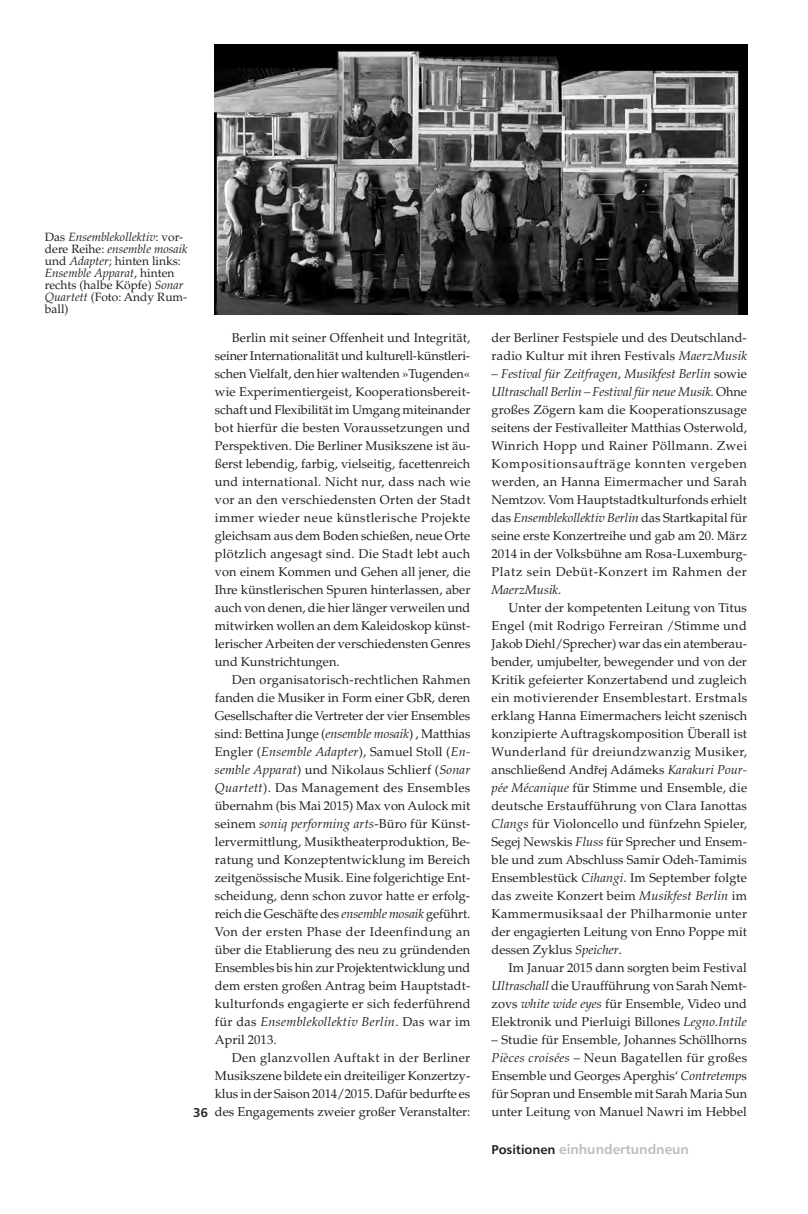
<style>
.page{position:relative;width:808px;height:1214px;background:#fff}
.page>*{position:absolute;margin:0;border:0;box-sizing:border-box;transform-origin:0 0}
.t1{font:13.5px "Humanist 777 BT Bold B";color:#bcbdc0}
.t2{font:12.75px/18px "Palatino LT Std";letter-spacing:.005em;color:#231f20;text-align:justify}
.t3{font:12.75px "Humanist 777 BT Bold B";color:#231f20}
.t4{font:12px/12px "Palatino";color:#231f20}
.s1{font-style:italic}
.s2{font-family:"Times New Roman"}
.s3{font-size:12.75px;color:#231f20}
</style>
<div class="page">
<img style="left:215px;top:45px;width:531px;height:270px">
<p class="t4" style="left:45px;top:231px;width:144px">Das <span class="s1">Ensemblekollektiv</span>: vor&shy;dere Reihe: <span class="s1">ensemble mosaik </span>und <span class="s1">Adapter</span>; hinten links:<br><span class="s1">Ensemble Apparat</span>, hinten rechts (halbe Köpfe) <span class="s1">Sonar<br>Quartett</span> (Foto: Andy Rum&shy;ball)</p>
<p class="t2" style="left:215px;top:329px;width:257px;text-indent:17px">Berlin mit seiner Offenheit und Integrität, seiner Internationalität und kulturell-künstleri&shy;schen Vielfalt, den hier waltenden »Tugenden« wie Experimentiergeist, Kooperationsbereit&shy;schaft und Flexibilität im Umgang miteinander bot hierfür die besten Voraussetzungen und Perspektiven. Die Berliner Musikszene ist äu&shy;ßerst lebendig, farbig, vielseitig, facettenreich und international. Nicht nur, dass nach wie vor an den verschiedensten Orten der Stadt immer wieder neue künstlerische Projekte gleichsam aus dem Boden schießen, neue Orte plötzlich angesagt sind. Die Stadt lebt auch von einem Kommen und Gehen all jener, die Ihre künstlerischen Spuren hinterlassen, aber auch von denen, die hier länger verweilen und mitwirken wollen an dem Kaleidoskop künst&shy;lerischer Arbeiten der verschiedensten Genres und Kunstrichtungen.</p>
<p class="t2" style="left:215px;top:671px;width:257px;text-indent:17px">Den organisatorisch-rechtlichen Rahmen fanden die Musiker in Form einer GbR, deren Gesellschafter die Vertreter der vier Ensembles sind: Bettina Junge (<span class="s1">ensemble mosaik</span>) , Matthias Engler (<span class="s1">Ensemble Adapter</span>), Samuel Stoll (<span class="s1">En&shy;semble Apparat</span>) und Nikolaus Schlierf (<span class="s1">Sonar Quartett</span>). Das Management des Ensembles übernahm (bis Mai 2015) Max von Aulock mit seinem <span class="s1">soniq performing arts</span>-Büro für Künst&shy;lervermittlung, Musiktheaterproduktion, Be&shy;ratung und Konzeptentwicklung im Bereich zeitgenössische Musik. Eine folgerichtige Ent&shy;scheidung, denn schon zuvor hatte er erfolg&shy;reich die Geschäfte des <span class="s1">ensemble mosaik</span> geführt.<br>Von der ersten Phase der Ideenfindung an über die Etablierung des neu zu gründenden Ensembles bis hin zur Projektentwicklung und dem ersten großen Antrag beim Hauptstadt&shy;kulturfonds engagierte er sich federführend für das <span class="s1">Ensemblekollektiv Berlin</span>. Das war im April 2013.</p>
<p class="t2" style="left:215px;top:1049px;width:257px;text-indent:17px">Den glanzvollen Auftakt in der Berliner Musikszene bildete ein dreiteiliger Konzertzy&shy;klus in der Saison 2014/2015. Dafür bedurfte es des Engagements zweier großer Veranstalter:</p>
<p class="t3" style="left:193px;top:1104px;width:17px">36</p>
<p class="t2" style="left:491px;top:329px;width:257px">der Berliner Festspiele und des Deutschland&shy;radio Kultur mit ihren Festivals <span class="s1">MaerzMusik</span></p>
<p class="t2" style="left:491px;top:365px;width:257px"><span class="s1">– Festival für Zeitfragen</span>, <span class="s1">Musikfest Berlin</span> sowie <span class="s1">Ultraschall Berlin – Festival für neue Musik.</span> Ohne großes Zögern kam die Kooperationszusage seitens der Festivalleiter Matthias Osterwold, Winrich Hopp und Rainer Pöllmann. Zwei Kompositionsaufträge konnten vergeben werden, an Hanna Eimermacher und Sarah Nemtzov. Vom Hauptstadtkulturfonds erhielt das <span class="s1">Ensemblekollektiv Berlin</span> das Startkapital für seine erste Konzertreihe und gab am 20. März 2014 in der Volksbühne am Rosa-Luxemburg-Platz sein Debüt-Konzert im Rahmen der <span class="s1">MaerzMusik</span>.</p>
<p class="t2" style="left:491px;top:599px;width:257px;text-indent:17px">Unter der kompetenten Leitung von Titus Engel (mit Rodrigo Ferreiran /Stimme und Jakob Diehl/Sprecher) war das ein atemberau&shy;bender, umjubelter, bewegender und von der Kritik gefeierter Konzertabend und zugleich ein motivierender Ensemblestart. Erstmals erklang Hanna Eimermachers leicht szenisch konzipierte Auftragskomposition Überall ist Wunderland für dreiundzwanzig Musiker, anschließend And<span class="s2">ř</span>ej Adámeks <span class="s1">Karakuri Pour&shy;pée Mécanique</span> für Stimme und Ensemble, die deutsche Erstaufführung von Clara Ianottas <span class="s1">Clangs</span> für Violoncello und fünfzehn Spieler, Segej Newskis <span class="s1">Fluss</span> für Sprecher und Ensem&shy;ble und zum Abschluss Samir Odeh-Tamimis Ensemblestück <span class="s1">Cihangi</span>. Im September folgte das zweite Konzert beim <span class="s1">Musikfest Berlin</span> im Kammermusiksaal der Philharmonie unter der engagierten Leitung von Enno Poppe mit dessen Zyklus <span class="s1">Speicher</span>.</p>
<p class="t2" style="left:491px;top:959px;width:257px;text-indent:17px">Im Januar 2015 dann sorgten beim Festival <span class="s1">Ultraschall</span> die Uraufführung von Sarah Nemt&shy;zovs <span class="s1">white wide eyes</span> für Ensemble, Video und Elektronik und Pierluigi Billones <span class="s1">Legno.Intile</span></p>
<p class="t2" style="left:491px;top:1031px;width:257px">– Studie für Ensemble, Johannes Schöllhorns <span class="s1">Pièces croisées</span> – Neun Bagatellen für großes Ensemble und Georges Aperghis‘ <span class="s1">Contretemp</span>s für Sopran und Ensemble mit Sarah Maria Sun unter Leitung von Manuel Nawri im Hebbel</p>
<p class="t1" style="left:491px;top:1140px;width:199px"><span class="s3">Positionen</span> einhundertundneun</p>
</div>
